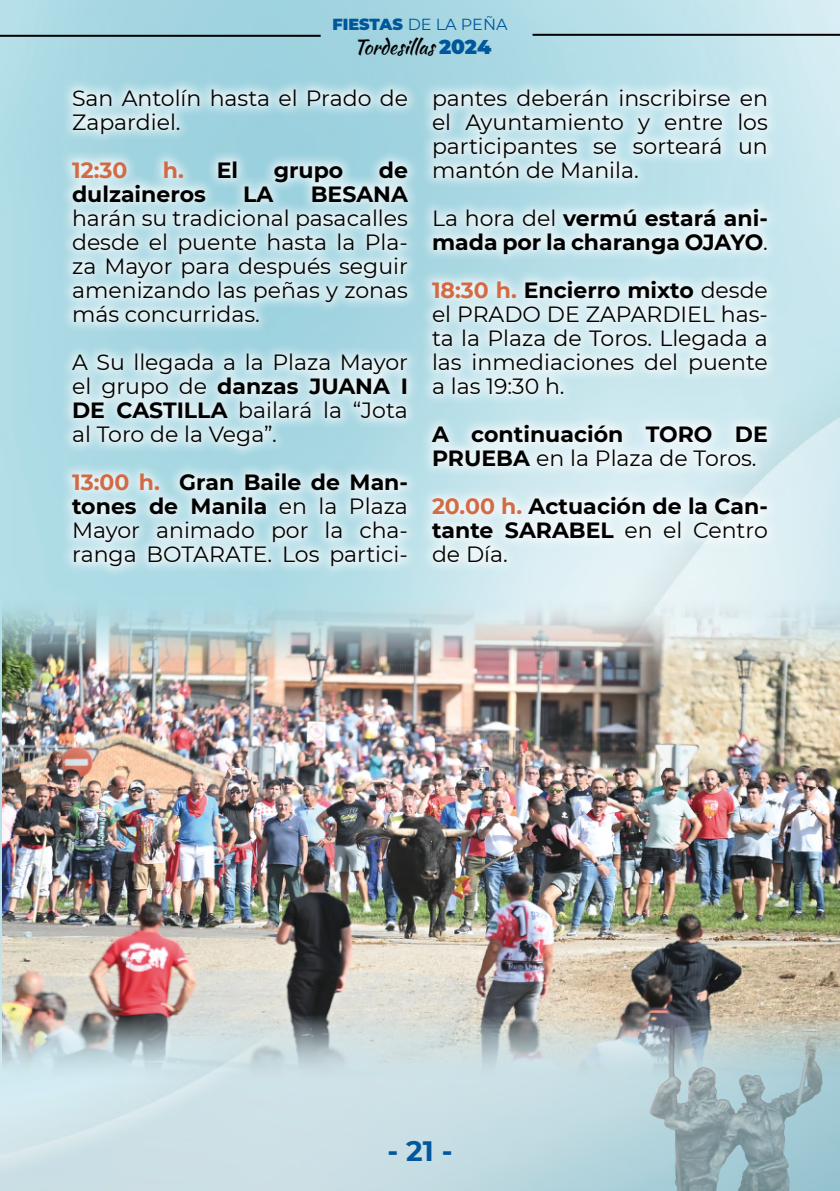
<style>
.page{position:relative;width:840px;height:1191px;background:#fff}
.page>*{position:absolute;margin:0;border:0;box-sizing:border-box;transform-origin:0 0}
.t1{font:700 28px "Montserrat";color:#00579b}
.t2{font:22px/24px "Montserrat";color:#000;text-align:justify}
.t3{font:700 22px/24px "Montserrat";color:#000}
.t4{font:700 22px "Montserrat";color:#d26b44}
.t5{font:20px "Kaushan Script";color:#000}
.t6{font:16px "Montserrat";color:#00579b}
.s1{font-weight:900}
.s2{font-family:"Montserrat";font-weight:900;color:#00579b}
.s3{color:#000}
.s4{font-weight:700}
.s5{font-weight:700;color:#d26b44}
.s6{font-weight:400}
.s7{color:#d26b44}
</style>
<div class="page">
<img style="left:0;top:0;width:839px;height:1191px">
<img style="left:599px;top:1082px;width:240px;height:109px">
<hr style="left:532px;top:34px;width:307px;height:2px;background:#000">
<hr style="left:0;top:35px;width:320px;height:2px;background:#000">
<div style="left:60px;top:78px;width:360px;height:501px;background:#fff;opacity:.75"></div>
<div style="left:419px;top:77px;width:359px;height:497px;background:#fff;opacity:.75"></div>
<img style="left:2px;top:595px;width:837px;height:487px">
<p class="t6" style="left:332px;top:13px;width:176px"><span class="s1">FIESTAS</span> DE LA PEÑA</p>
<p class="t5" style="left:353px;top:32px;width:139px">Tordesillas <span class="s2">2024</span></p>
<p class="t2" style="left:72px;top:85px;width:337px">San Antolín hasta el Prado de<br>Zapardiel.</p>
<p class="t4" style="left:72px;top:154px;width:57px">12:30</p>
<p class="t4" style="left:163px;top:154px;width:77px">h. <span class="s3">El</span></p>
<p class="t3" style="left:273px;top:157px;width:71px">grupo</p>
<p class="t3" style="left:378px;top:157px;width:31px">de</p>
<p class="t3" style="left:72px;top:181px;width:135px">dulzaineros</p>
<p class="t3" style="left:243px;top:181px;width:32px">LA</p>
<p class="t3" style="left:310px;top:181px;width:99px">BESANA</p>
<p class="t2" style="left:72px;top:205px;width:337px">harán su tradicional pasacalles desde el puente hasta la Pla&shy;za Mayor para después seguir amenizando las peñas y zonas más concurridas.</p>
<p class="t2" style="left:72px;top:349px;width:337px">A Su llegada a la Plaza Mayor el grupo de <span class="s4">danzas JUANA I DE CASTILLA</span> bailará la “Jota al Toro de la Vega”.</p>
<p class="t2" style="left:72px;top:469px;width:337px"><span class="s5">13:00 h.</span> <span class="s4">Gran Baile de Man&shy;tones de Manila</span> en la Plaza Mayor animado por la cha&shy;ranga BOTARATE. Los partici-</p>
<p class="t2" style="left:432px;top:85px;width:337px">pantes deberán inscribirse en el Ayuntamiento y entre los participantes se sorteará un mantón de Manila.</p>
<p class="t3" style="left:432px;top:205px;width:337px"><span class="s6">La hora del</span> vermú estará ani&shy;mada por la charanga OJAYO<span class="s6">.</span></p>
<p class="t2" style="left:432px;top:277px;width:337px"><span class="s5">18:30 h.</span> <span class="s4">Encierro mixto</span> desde el PRADO DE ZAPARDIEL has&shy;ta la Plaza de Toros. Llegada a las inmediaciones del puente a las 19:30 h.</p>
<p class="t3" style="left:432px;top:421px;width:337px">A continuación TORO DE<br>PRUEBA <span class="s6">en la Plaza de Toros.</span></p>
<p class="t3" style="left:432px;top:493px;width:337px;text-align:justify"><span class="s7">20.00 h.</span> Actuación de la Can&shy;tante SARABEL <span class="s6">en el Centro de Día.</span></p>
<p class="t1" style="left:387px;top:1131px;width:66px">- 21 -</p>
</div>
